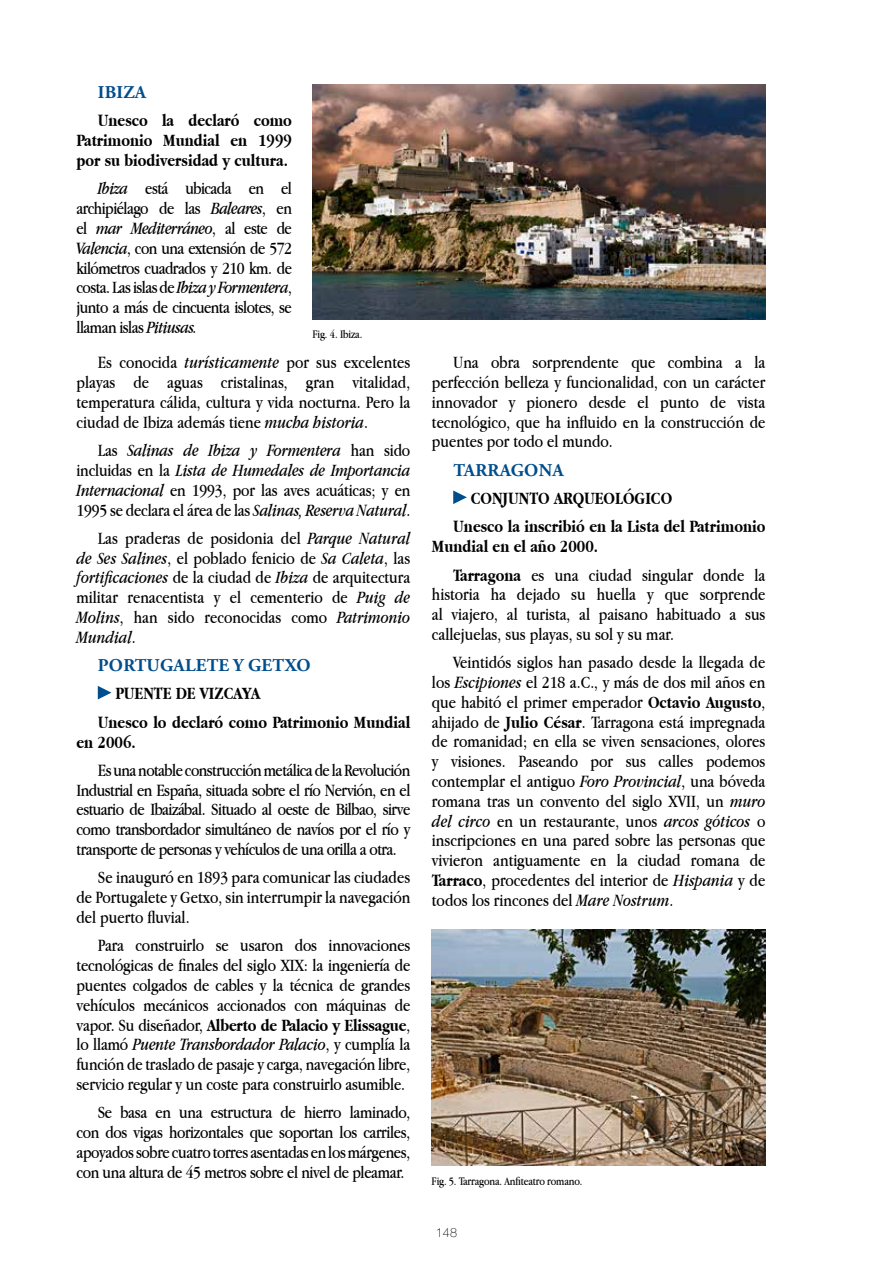
<style>
.page{position:relative;width:893px;height:1263px;background:#fff}
.page>*{position:absolute;margin:0;border:0;box-sizing:border-box;transform-origin:0 0}
.t1{font:18px/19.8px "Apple Garamond";color:#000;text-align:justify}
.t2{font:700 18px/28.3px "Apple Garamond";color:#000}
.t3{font:italic 18px/19.8px "Apple Garamond";letter-spacing:-.01em;color:#000;text-align:justify}
.t4{font:700 18px "Adobe Garamond Pro";letter-spacing:.015em;color:#004e8c}
.t5{font:100 12.6px "Helvetica Neue";color:#000}
.t6{font:12px "Apple Garamond";letter-spacing:-.01em;color:#000}
.s1{font-style:italic}
.s2{font-style:normal}
.s3{font-weight:700}
.s4{font-weight:400}
</style>
<div class="page">
<svg style="left:453px;top:490px;width:14px;height:14px"></svg>
<img style="left:313px;top:85px;width:452px;height:234px">
<img style="left:432px;top:929px;width:333px;height:237px">
<svg style="left:98px;top:686px;width:13px;height:13px"></svg>
<p class="t4" style="left:98px;top:82px;width:50px">IBIZA</p>
<p class="t2" style="left:77px;top:111px;width:217px;line-height:19.8px;text-align:justify;text-indent:21px">Unesco la declaró como Patrimonio Mundial en 1999 por su biodiversidad y cultura.</p>
<p class="t1" style="left:77px;top:178px;width:217px;text-indent:21px"><span class="s1">Ibiza</span> está ubicada en el archipiélago de las <span class="s1">Baleares</span>, en el <span class="s1">mar Mediterráneo</span>, al este de <span class="s1">Valencia</span>, con una extensión de 572 kilómetros cuadrados y 210 km. de costa. Las islas de <span class="s1">Ibiza y Formentera</span>, junto a más de cincuenta islotes, se llaman islas <span class="s1">Pitiusas.</span></p>
<p class="t6" style="left:313px;top:327px;width:51px">Fig. 4. Ibiza.</p>
<p class="t1" style="left:77px;top:352px;width:335px;text-indent:21px">Es conocida <span class="s1">turísticamente</span> por sus excelentes playas de aguas cristalinas, gran vitalidad, temperatura cálida, cultura y vida nocturna. Pero la ciudad de Ibiza además tiene <span class="s1">mucha historia</span>.</p>
<p class="t3" style="left:77px;top:440px;width:335px;text-indent:21px"><span class="s2">Las</span> Salinas de Ibiza y Formentera <span class="s2">han sido incluidas en la</span> Lista de Humedales de Importancia Internacional <span class="s2">en 1993, por las aves acuáticas; y en 1995 se declara el área de las</span> Salinas, Reserva Natural<span class="s2">.</span></p>
<p class="t1" style="left:77px;top:528px;width:335px;text-indent:21px">Las praderas de posidonia del <span class="s1">Parque Natural de Ses Salines</span>, el poblado fenicio de <span class="s1">Sa Caleta</span>, las <span class="s1">fortificaciones</span> de la ciudad de <span class="s1">Ibiza</span> de arquitectura militar renacentista y el cementerio de <span class="s1">Puig de Molins</span>, han sido reconocidas como <span class="s1">Patrimonio Mundial</span>.</p>
<p class="t4" style="left:98px;top:655px;width:214px">PORTUGALETE Y GETXO</p>
<p class="t2" style="left:98px;top:679px;width:314px;text-indent:18px">PUENTE DE VIZCAYA<br>Unesco lo declaró como Patrimonio Mundial</p>
<p class="t2" style="left:77px;top:728px;width:61px">en 2006.</p>
<p class="t1" style="left:77px;top:760px;width:335px;text-indent:21px">Es una notable construcción metálica de la Revolución Industrial en España, situada sobre el río Nervión, en el estuario de Ibaizábal. Situado al oeste de Bilbao, sirve como transbordador simultáneo de navíos por el río y transporte de personas y vehículos de una orilla a otra.</p>
<p class="t1" style="left:77px;top:867px;width:335px;text-indent:21px">Se inauguró en 1893 para comunicar las ciudades de Portugalete y Getxo, sin interrumpir la navegación del puerto fluvial.</p>
<p class="t1" style="left:77px;top:935px;width:335px;text-indent:21px">Para construirlo se usaron dos innovaciones tecnológicas de finales del siglo XIX: la ingeniería de puentes colgados de cables y la técnica de grandes vehículos mecánicos accionados con máquinas de vapor. Su diseñador, <span class="s3">Alberto de Palacio y Elissague</span>, lo llamó <span class="s1">Puente Transbordador Palacio</span>, y cumplía la función de traslado de pasaje y carga, navegación libre, servicio regular y un coste para construirlo asumible.</p>
<p class="t1" style="left:77px;top:1102px;width:335px;text-indent:21px">Se basa en una estructura de hierro laminado, con dos vigas horizontales que soportan los carriles, apoyados sobre cuatro torres asentadas en los márgenes, con una altura de 45 metros sobre el nivel de pleamar.</p>
<p class="t1" style="left:432px;top:352px;width:335px;text-indent:21px">Una obra sorprendente que combina a la perfección belleza y funcionalidad, con un carácter innovador y pionero desde el punto de vista tecnológico, que ha influido en la construcción de puentes por todo el mundo.</p>
<p class="t4" style="left:453px;top:460px;width:112px">TARRAGONA</p>
<p class="t2" style="left:453px;top:484px;width:314px;text-indent:18px">CONJUNTO ARQUEOLÓGICO<br>Unesco la inscribió en la Lista del Patrimonio</p>
<p class="t2" style="left:453px;top:532px;width:314px;text-indent:-21px">Mundial en el año 2000.<br>Tarragona <span class="s4">es una ciudad singular donde la</span></p>
<p class="t1" style="left:432px;top:584px;width:335px">historia ha dejado su huella y que sorprende al viajero, al turista, al paisano habituado a sus callejuelas, sus playas, su sol y su mar.</p>
<p class="t1" style="left:432px;top:652px;width:335px;text-indent:21px">Veintidós siglos han pasado desde la llegada de los <span class="s1">Escipiones</span> el 218 a.C., y más de dos mil años en que habitó el primer emperador <span class="s3">Octavio Augusto</span>, ahijado de <span class="s3">Julio César</span>. Tarragona está impregnada de romanidad; en ella se viven sensaciones, olores y visiones. Paseando por sus calles podemos contemplar el antiguo <span class="s1">Foro Provincial</span>, una bóveda romana tras un convento del siglo XVII, un <span class="s1">muro del circo</span> en un restaurante, unos <span class="s1">arcos góticos</span> o inscripciones en una pared sobre las personas que vivieron antiguamente en la ciudad romana de <span class="s3">Tarraco</span>, procedentes del interior de <span class="s1">Hispania</span> y de todos los rincones del <span class="s1">Mare Nostrum</span>.</p>
<p class="t6" style="left:432px;top:1174px;width:152px">Fig. 5. Tarragona. Anfiteatro romano.</p>
<p class="t5" style="left:436px;top:1223px;width:23px">148</p>
</div>
